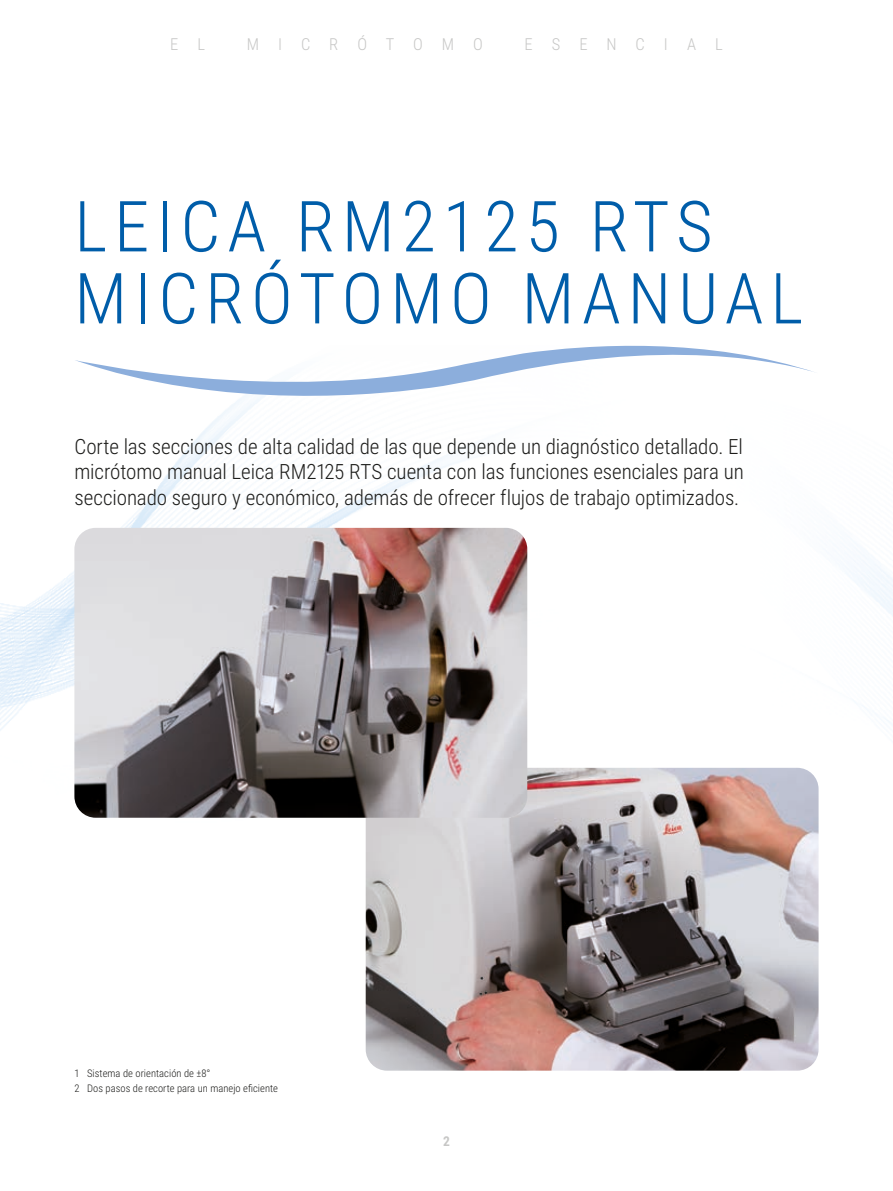
<style>
.page{position:relative;width:893px;height:1191px;background:#fff}
.page>*{position:absolute;margin:0;border:0;box-sizing:border-box;transform-origin:0 0}
.t1{font:300 70.5px/72px "Roboto Condensed";letter-spacing:.1em;color:#005da9}
.t2{font:300 21px/25.2px "Roboto Condensed";letter-spacing:-.005em;color:#1d1d1b;text-align:justify}
.t3{font:300 16.5px "Roboto Condensed";letter-spacing:1.15em;color:#c7c7c6}
.t4{font:700 13.5px "Roboto Condensed";color:#c7c7c6}
.t5{font:300 10.5px/15px "Roboto Condensed";letter-spacing:.005em;color:#1d1d1b}
</style>
<div class="page">
<img style="left:0;top:411px;width:893px;height:660px">
<img style="left:366px;top:768px;width:453px;height:302px">
<img style="left:74px;top:528px;width:453px;height:289px">
<svg style="left:75px;top:345px;width:739px;height:66px"></svg>
<p class="t3" style="left:170px;top:32px;width:36px">E L</p>
<p class="t3" style="left:247px;top:32px;width:238px">MICRÓTOMO</p>
<p class="t3" style="left:525px;top:32px;width:200px">ESENCIAL</p>
<h1 class="t1" style="left:74px;top:188px;width:730px">LEICA RM2125 RTS<br>MICRÓTOMO MANUAL</h1>
<p class="t2" style="left:74px;top:433px;width:671px">Corte las secciones de alta calidad de las que depende un diagnóstico detallado. El micrótomo manual Leica RM2125 RTS cuenta con las funciones esenciales para un seccionado seguro y económico, además de ofrecer flujos de trabajo optimizados.</p>
<p class="t5" style="left:74px;top:1065px;width:205px">1 Sistema de orientación de ±8°<br>2 Dos pasos de recorte para un manejo eficiente</p>
<p class="t4" style="left:443px;top:1132px;width:8px">2</p>
</div>
